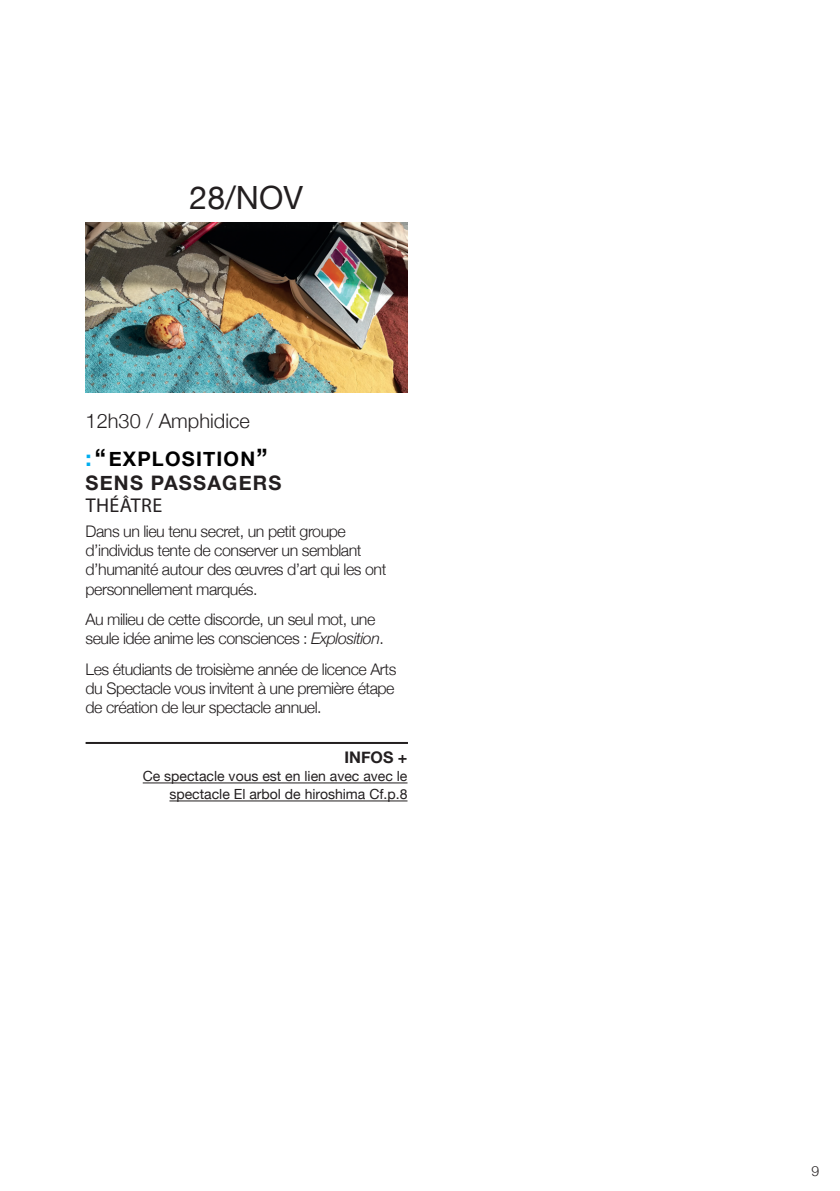
<style>
.page{position:relative;width:840px;height:1191px;background:#fff}
.page>*{position:absolute;margin:0;border:0;box-sizing:border-box;transform-origin:0 0}
.t1{font:32px "Helvetica Neue";color:#231f20}
.t2{font:300 20px/38.4px "Helvetica Neue";color:#231f20}
.t3{font:700 20px "Helvetica Neue";letter-spacing:.06em;color:#231f20}
.t4{font:20px "Myriad Pro";letter-spacing:.02em;color:#231f20}
.t5{font:300 16px/19.2px "Helvetica Neue";letter-spacing:-.03em;color:#231f20}
.t6{font:700 16px "Helvetica Neue";color:#231f20}
.t7{font:14px/18px "Helvetica Neue";color:#231f20;text-align:right}
.t8{font:300 14px "Helvetica Neue";color:#231f20}
.s1{font-weight:700;font-size:22px;color:#00aeef}
.s2{font-weight:700;font-size:24px;color:#000}
.s3{font-weight:700;color:#000}
.s4{font-style:italic}
</style>
<div class="page">
<img style="left:85px;top:223px;width:323px;height:170px">
<hr style="left:143px;top:782px;width:264px;height:1px;background:#231f20">
<hr style="left:169px;top:800px;width:238px;height:1px;background:#231f20">
<hr style="left:85px;top:742px;width:323px;height:2px;background:#231f20">
<h1 class="t1" style="left:189px;top:175px;width:115px">28/NOV</h1>
<p class="t2" style="left:85px;top:400px;width:183px">12h30 / Amphidice <span class="s1">:</span><span class="s2">“</span> <span class="s3">EXPLOSITION</span><span class="s2">”</span></p>
<p class="t3" style="left:85px;top:467px;width:197px">SENS PASSAGERS</p>
<p class="t4" style="left:86px;top:493px;width:78px">THÉÂTRE</p>
<p class="t5" style="left:85px;top:520px;width:302px">Dans un lieu tenu secret, un petit groupe d’individus tente de conserver un semblant d’humanité autour des œuvres d’art qui les ont personnellement marqués.</p>
<p class="t5" style="left:85px;top:609px;width:299px">Au milieu de cette discorde, un seul mot, une seule idée anime les consciences : <span class="s4">Explosition</span>.</p>
<p class="t5" style="left:85px;top:658px;width:312px;text-align:justify">Les étudiants de troisième année de licence Arts du Spectacle vous invitent à une première étape de création de leur spectacle annuel.</p>
<p class="t6" style="left:344px;top:744px;width:64px">INFOS +</p>
<p class="t7" style="left:143px;top:767px;width:266px">Ce spectacle vous est en lien avec avec le spectacle El arbol de hiroshima Cf.p.8</p>
<p class="t8" style="left:811px;top:1159px;width:9px">9</p>
</div>
